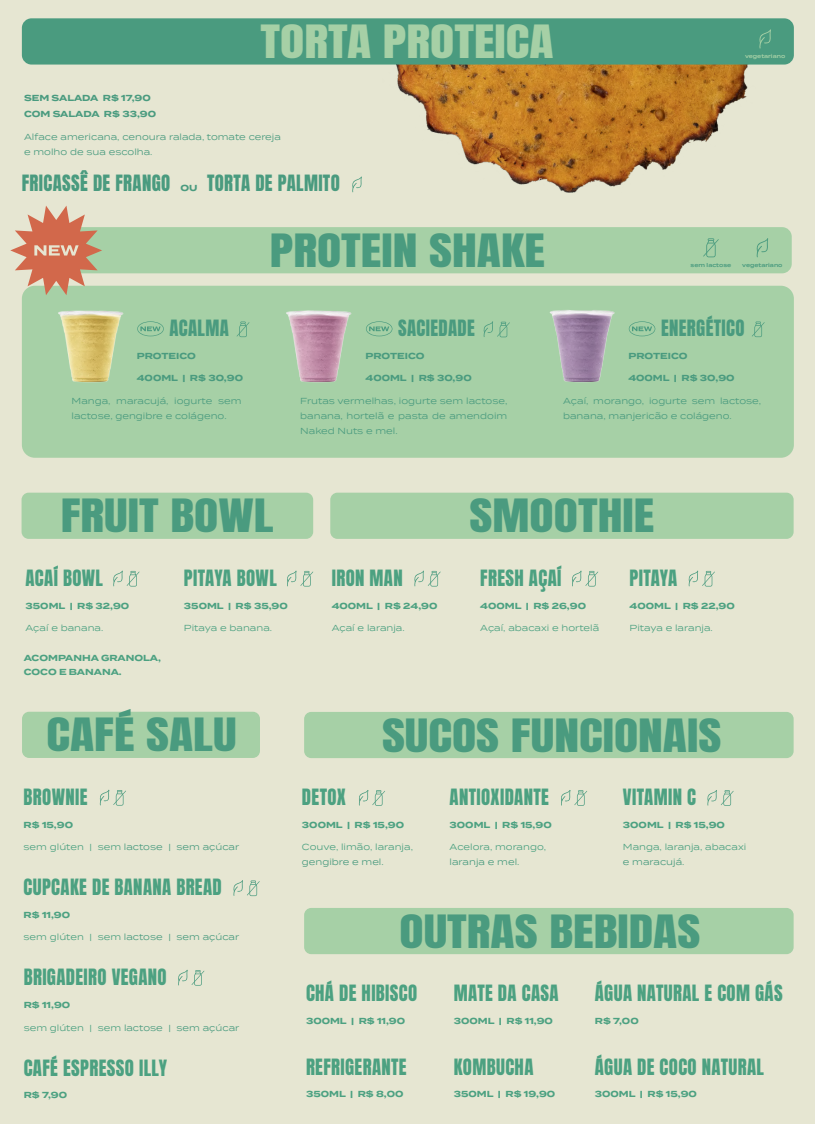
<style>
.page{position:relative;width:815px;height:1124px;background:#fff}
.page>*{position:absolute;margin:0;border:0;box-sizing:border-box;transform-origin:0 0}
.t1{font:38.25px "Anton";color:#4a9b7f;scale:1.3 1}
.t2{font:38.25px "Anton";color:#a6d0a6;scale:1.3 1}
.t3{font:18.75px "Anton";letter-spacing:.02em;color:#4ca181}
.t4{font:18.75px "Anton";letter-spacing:.02em;color:#4a9b7f}
.t5{font:8.75px/15px "Termina";color:#4a9b7f}
.t6{font:700 8.75px/13.8px "Termina";color:#4ca181}
.t7{font:8.75px "Termina";color:#4ca181}
.t8{font:700 8.75px/16.2px "Termina";color:#4a9b7f}
.t9{font:600 5.38px "Termina";color:#4a9b7f}
.t10{font:600 5.38px "Termina";color:#a6d0a6}
.s1{font-family:"Termina";font-weight:700;font-size:8.75px}
.s2{color:#4ca181}
</style>
<div class="page">
<div style="left:0;top:0;width:815px;height:1123px;background:#e6e6d2"></div>
<div style="left:22px;top:286px;width:772px;height:171px;background:#a6d0a6;border-radius:13px"></div>
<div style="left:47px;top:227px;width:745px;height:46px;background:#a6d0a6;border-radius:10px"></div>
<svg style="left:703px;top:238px;width:16px;height:19px"></svg>
<svg style="left:10px;top:206px;width:92px;height:89px"></svg>
<img style="left:30px;top:270px;width:121px;height:113px">
<svg style="left:75px;top:304px;width:26px;height:6px"></svg>
<svg style="left:137px;top:321px;width:27px;height:15px"></svg>
<svg style="left:643px;top:321px;width:12px;height:15px"></svg>
<img style="left:521px;top:273px;width:122px;height:110px">
<svg style="left:568px;top:304px;width:26px;height:6px"></svg>
<svg style="left:756px;top:238px;width:12px;height:19px"></svg>
<svg style="left:237px;top:321px;width:12px;height:16px"></svg>
<svg style="left:752px;top:321px;width:13px;height:16px"></svg>
<div style="left:22px;top:492px;width:291px;height:47px;background:#a6d0a6;border-radius:7px"></div>
<svg style="left:113px;top:570px;width:27px;height:16px"></svg>
<svg style="left:287px;top:570px;width:26px;height:16px"></svg>
<div style="left:330px;top:492px;width:464px;height:47px;background:#a6d0a6;border-radius:7px"></div>
<svg style="left:414px;top:570px;width:27px;height:16px"></svg>
<svg style="left:572px;top:570px;width:26px;height:16px"></svg>
<svg style="left:688px;top:570px;width:27px;height:16px"></svg>
<svg style="left:380px;top:321px;width:12px;height:15px"></svg>
<img style="left:258px;top:273px;width:122px;height:110px">
<svg style="left:311px;top:304px;width:27px;height:6px"></svg>
<svg style="left:483px;top:321px;width:27px;height:16px"></svg>
<div style="left:22px;top:711px;width:238px;height:46px;background:#a6d0a6;border-radius:7px"></div>
<svg style="left:100px;top:789px;width:26px;height:16px"></svg>
<svg style="left:233px;top:880px;width:27px;height:16px"></svg>
<svg style="left:178px;top:969px;width:26px;height:16px"></svg>
<div style="left:304px;top:711px;width:490px;height:47px;background:#a6d0a6;border-radius:7px"></div>
<svg style="left:561px;top:790px;width:26px;height:15px"></svg>
<svg style="left:359px;top:790px;width:26px;height:15px"></svg>
<svg style="left:707px;top:790px;width:27px;height:15px"></svg>
<div style="left:304px;top:907px;width:490px;height:47px;background:#a6d0a6;border-radius:7px"></div>
<svg style="left:352px;top:176px;width:10px;height:16px"></svg>
<img style="left:396px;top:65px;width:352px;height:128px">
<div style="left:22px;top:18px;width:772px;height:47px;background:#4a9b7f;border-radius:10px"></div>
<svg style="left:759px;top:29px;width:12px;height:20px"></svg>
<h1 class="t2" style="left:261px;top:22px;width:227px">TORTA PROTEICA</h1>
<p class="t8" style="left:24px;top:90px;width:134px">SEM SALADA R$ 17,90<br>COM SALADA R$ 33,90</p>
<p class="t5" style="left:24px;top:129px;width:258px">Alface americana, cenoura ralada, tomate cereja e molho de sua escolha.</p>
<h2 class="t4" style="left:22px;top:174px;width:320px">FRICASSÊ DE FRANGO <span class="s1">OU</span> TORTA DE PALMITO</h2>
<h1 class="t1" style="left:270px;top:231px;width:213px">PROTEIN SHAKE</h1>
<p class="t10" style="left:745px;top:52px;width:42px">vegetariano</p>
<p class="t9" style="left:691px;top:261px;width:42px">sem lactose</p>
<p class="t9" style="left:742px;top:261px;width:42px">vegetariano</p>
<h2 class="t4" style="left:169px;top:319px;width:61px">ACALMA</h2>
<p class="t8" style="left:137px;top:348px;width:61px">PROTEICO</p>
<p class="t8" style="left:137px;top:370px;width:108px">400ML | R$ 30,90</p>
<p class="t5" style="left:72px;top:393px;width:171px">Manga, maracujá, iogurte sem lactose, gengibre e colágeno.</p>
<h2 class="t4" style="left:398px;top:319px;width:78px">SACIEDADE</h2>
<p class="t8" style="left:366px;top:348px;width:61px">PROTEICO</p>
<p class="t8" style="left:366px;top:370px;width:108px">400ML | R$ 30,90</p>
<p class="t5" style="left:300px;top:393px;width:209px;text-align:justify">Frutas vermelhas, iogurte sem lactose, banana, hortelã e pasta de amendoim Naked Nuts e mel.</p>
<h2 class="t4" style="left:661px;top:319px;width:85px">ENERGÉTICO</h2>
<p class="t8" style="left:628px;top:348px;width:61px">PROTEICO</p>
<p class="t8" style="left:628px;top:370px;width:108px">400ML | R$ 30,90</p>
<p class="t5" style="left:563px;top:393px;width:200px">Açaí, morango, iogurte sem lactose, banana, manjericão e colágeno.</p>
<h1 class="t1" style="left:61px;top:496px;width:165px">FRUIT BOWL</h1>
<h2 class="t3" style="left:26px;top:568px;width:79px">ACAÍ BOWL</h2>
<p class="t6" style="left:26px;top:598px;width:105px">350ML | R$ 32,90</p>
<p class="t7" style="left:26px;top:621px;width:79px">Açaí e banana.</p>
<h2 class="t3" style="left:184px;top:568px;width:94px">PITAYA BOWL</h2>
<p class="t6" style="left:184px;top:598px;width:105px">350ML | R$ 35,90</p>
<p class="t7" style="left:184px;top:621px;width:90px">Pitaya e banana.</p>
<p class="t6" style="left:24px;top:651px;width:139px">ACOMPANHA GRANOLA,<br>COCO E BANANA.</p>
<h1 class="t1" style="left:46px;top:715px;width:148px">CAFÉ SALU</h1>
<h2 class="t3" style="left:24px;top:787px;width:65px">BROWNIE</h2>
<p class="t6" style="left:24px;top:817px;width:51px">R$ 15,90</p>
<p class="t5" style="left:24px;top:839px;width:217px"><span class="s2">sem glúten | sem</span> lactose | sem açúcar</p>
<h2 class="t3" style="left:24px;top:877px;width:200px">CUPCAKE DE BANANA BREAD</h2>
<p class="t6" style="left:24px;top:907px;width:48px">R$ 11,90</p>
<p class="t5" style="left:24px;top:929px;width:217px"><span class="s2">sem glúten | sem</span> lactose | sem açúcar</p>
<h2 class="t3" style="left:24px;top:967px;width:144px">BRIGADEIRO VEGANO</h2>
<p class="t6" style="left:24px;top:997px;width:48px">R$ 11,90</p>
<p class="t5" style="left:24px;top:1019px;width:217px"><span class="s2">sem glúten | sem</span> lactose | sem açúcar</p>
<h2 class="t3" style="left:24px;top:1057px;width:145px">CAFÉ ESPRESSO ILLY</h2>
<p class="t6" style="left:24px;top:1088px;width:45px">R$ 7,90</p>
<h2 class="t3" style="left:332px;top:568px;width:72px">IRON MAN</h2>
<p class="t6" style="left:332px;top:598px;width:107px">400ML | R$ 24,90</p>
<p class="t7" style="left:332px;top:621px;width:74px">Açaí e laranja.</p>
<h1 class="t1" style="left:470px;top:496px;width:144px">SMOOTHIE</h1>
<h2 class="t3" style="left:480px;top:568px;width:83px">FRESH AÇAÍ</h2>
<p class="t6" style="left:480px;top:598px;width:107px">400ML | R$ 26,90</p>
<p class="t7" style="left:480px;top:621px;width:120px">Açaí, abacaxi e hortelã</p>
<h2 class="t3" style="left:630px;top:568px;width:49px">PITAYA</h2>
<p class="t6" style="left:630px;top:598px;width:107px">400ML | R$ 22,90</p>
<p class="t7" style="left:630px;top:621px;width:85px">Pitaya e laranja.</p>
<h1 class="t1" style="left:382px;top:715px;width:263px">SUCOS FUNCIONAIS</h1>
<h2 class="t3" style="left:450px;top:787px;width:101px">ANTIOXIDANTE</h2>
<p class="t6" style="left:450px;top:817px;width:104px">300ML | R$ 15,90</p>
<p class="t7" style="left:450px;top:840px;width:98px">Acelora, morango,</p>
<p class="t5" style="left:450px;top:854px;width:71px">laranja e mel.</p>
<h2 class="t3" style="left:302px;top:787px;width:46px">DETOX</h2>
<p class="t6" style="left:302px;top:817px;width:104px">300ML | R$ 15,90</p>
<p class="t7" style="left:302px;top:840px;width:112px">Couve, limão, laranja,</p>
<p class="t5" style="left:302px;top:854px;width:83px">gengibre e mel.</p>
<h2 class="t3" style="left:623px;top:787px;width:75px">VITAMIN C</h2>
<p class="t6" style="left:623px;top:817px;width:104px">300ML | R$ 15,90</p>
<p class="t7" style="left:623px;top:840px;width:125px">Manga, laranja, abacaxi</p>
<p class="t5" style="left:623px;top:854px;width:63px">e maracujá.</p>
<h1 class="t1" style="left:399px;top:911px;width:233px">OUTRAS BEBIDAS</h1>
<h2 class="t3" style="left:306px;top:983px;width:113px">CHÁ DE HIBISCO</h2>
<p class="t6" style="left:306px;top:1013px;width:101px">300ML | R$ 11,90</p>
<h2 class="t3" style="left:306px;top:1057px;width:102px">REFRIGERANTE</h2>
<p class="t6" style="left:306px;top:1087px;width:99px">350ML | R$ 8,00</p>
<h2 class="t3" style="left:595px;top:983px;width:189px">ÁGUA NATURAL E COM GÁS</h2>
<p class="t6" style="left:595px;top:1013px;width:45px">R$ 7,00</p>
<h2 class="t3" style="left:595px;top:1057px;width:171px">ÁGUA DE COCO NATURAL</h2>
<p class="t6" style="left:595px;top:1087px;width:104px">300ML | R$ 15,90</p>
<h2 class="t3" style="left:454px;top:983px;width:106px">MATE DA CASA</h2>
<p class="t6" style="left:454px;top:1013px;width:101px">300ML | R$ 11,90</p>
<h2 class="t3" style="left:454px;top:1057px;width:81px">KOMBUCHA</h2>
<p class="t6" style="left:454px;top:1087px;width:103px">350ML | R$ 19,90</p>
</div>
